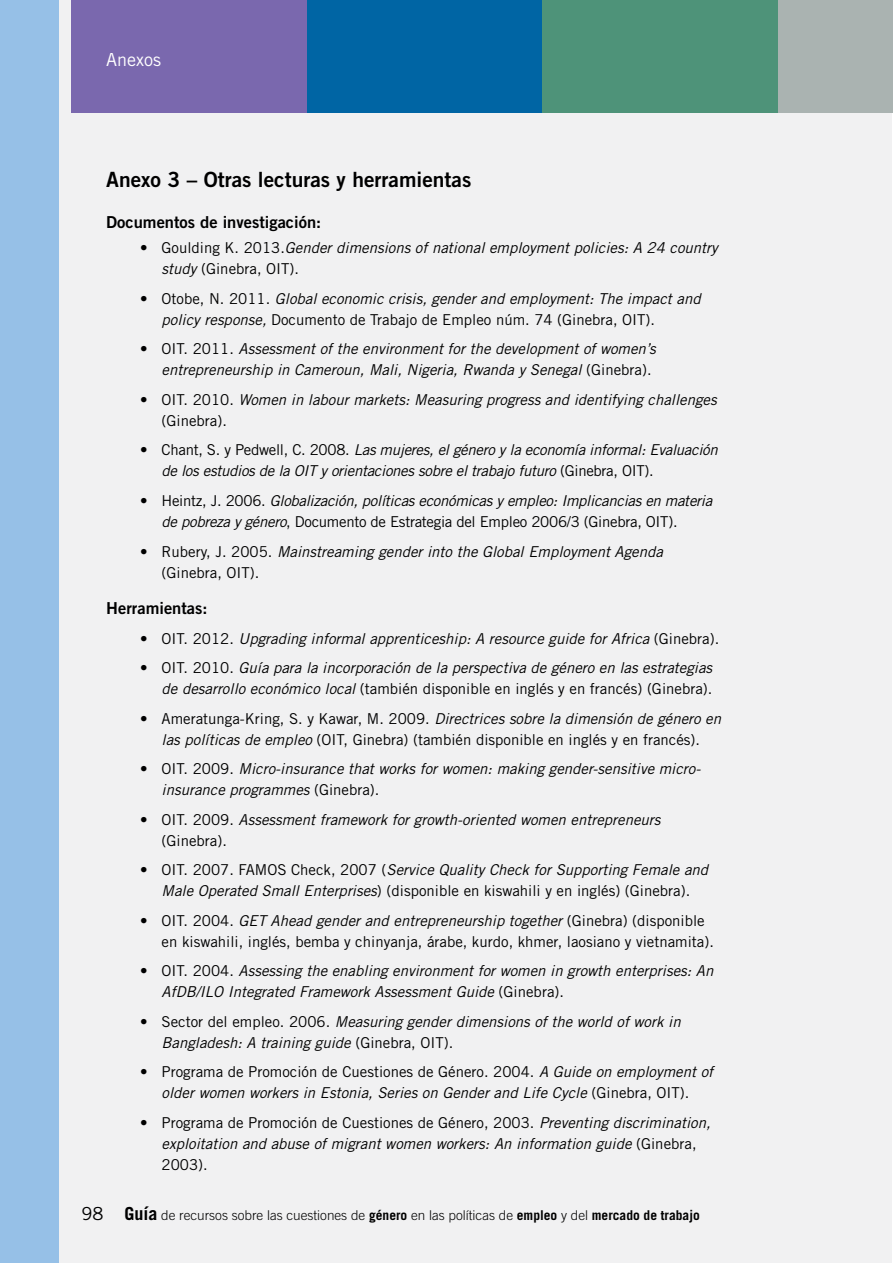
<style>
.page{position:relative;width:893px;height:1263px;background:#fff}
.page>*{position:absolute;margin:0;border:0;box-sizing:border-box;transform-origin:0 0}
.t1{font:21px "Trade Gothic Bold Two";color:#000}
.t2{font:18px "Trade Gothic";color:#fff}
.t3{font:18px "Trade Gothic";color:#000}
.t4{font:16.5px "Trade Gothic LT Std Bd 2";color:#000}
.t5{font:italic 15px/21px "Trade Gothic";color:#000}
.t6{font:15px/21px "Trade Gothic";color:#000;text-align:center}
.t7{font:italic 15px/21px "Trade Gothic";letter-spacing:-.02em;color:#000}
.t8{font:300 13.5px "Trade Gothic LT Std";color:#000}
.s1{font-style:normal}
.s2{font-style:italic}
.s3{font-weight:700;font-size:18px}
.s4{font-weight:700}
</style>
<div class="page">
<div style="left:0;top:0;width:892px;height:1263px;background:#f1f1f2"></div>
<div style="left:0;top:0;width:59px;height:1263px;background:#96c0e7"></div>
<div style="left:71px;top:0;width:236px;height:113px;background:#7a68ae"></div>
<div style="left:307px;top:0;width:235px;height:113px;background:#0065a4"></div>
<div style="left:542px;top:0;width:236px;height:113px;background:#4e9379"></div>
<div style="left:778px;top:0;width:115px;height:113px;background:#aab3b1"></div>
<p class="t2" style="left:106px;top:49px;width:56px">Anexos</p>
<h1 class="t1" style="left:106px;top:167px;width:367px">Anexo 3 – Otras lecturas y herramientas</h1>
<p class="t4" style="left:106px;top:212px;width:216px">Documentos de investigación:</p>
<p class="t5" style="left:162px;top:237px;width:558px;text-indent:-21px"><span class="s1">• Goulding K. 2013.</span>Gender dimensions of national employment policies: A 24 country study <span class="s1">(Ginebra, OIT).</span></p>
<p class="t5" style="left:162px;top:288px;width:541px;text-indent:-21px"><span class="s1">• Otobe, N. 2011.</span> Global economic crisis, gender and employment: The impact and policy response, <span class="s1">Documento de Trabajo de Empleo núm. 74 (Ginebra, OIT).</span></p>
<p class="t5" style="left:140px;top:338px;width:517px;text-align:right"><span class="s1">• OIT. 2011.</span> Assessment of the environment for the development of women’s entrepreneurship in Cameroun, Mali, Nigeria, Rwanda y Senegal <span class="s1">(Ginebra).</span></p>
<p class="t5" style="left:162px;top:389px;width:557px;text-indent:-21px"><span class="s1">• OIT. 2010.</span> Women in labour markets: Measuring progress and identifying challenges <span class="s1">(Ginebra).</span></p>
<p class="t7" style="left:162px;top:439px;width:558px;text-indent:-21px"><span class="s1">• Chant, S. y Pedwell, C. 2008.</span> Las mujeres, el género y la economía informal: Evaluación de los estudios de la OIT y orientaciones sobre el trabajo futuro <span class="s1">(Ginebra, OIT).</span></p>
<p class="t7" style="left:162px;top:490px;width:552px;text-indent:-21px"><span class="s1">• Heintz, J. 2006.</span> Globalización, políticas económicas y empleo: Implicancias en materia de pobreza y género<span class="s1">, Documento de Estrategia del Empleo 2006/3 (Ginebra, OIT).</span></p>
<p class="t5" style="left:162px;top:540px;width:503px;text-indent:-21px"><span class="s1">• Rubery, J. 2005.</span> Mainstreaming gender into the Global Employment Agenda <span class="s1">(Ginebra, OIT).</span></p>
<p class="t4" style="left:106px;top:598px;width:103px">Herramientas:</p>
<p class="t5" style="left:140px;top:628px;width:580px"><span class="s1">• OIT. 2012.</span> Upgrading informal apprenticeship: A resource guide for Africa <span class="s1">(Ginebra).</span></p>
<p class="t5" style="left:140px;top:657px;width:574px;text-align:right"><span class="s1">• OIT. 2010.</span> Guía para la incorporación de la perspectiva de género en las estrategias de desarrollo económico local <span class="s1">(también disponible en inglés y en francés) (Ginebra).</span></p>
<p class="t6" style="left:140px;top:708px;width:582px">• Ameratunga-Kring, S. y Kawar, M. 2009. <span class="s2">Directrices sobre la dimensión de género en las políticas de empleo</span> (OIT, Ginebra) (también disponible en inglés y en francés).</p>
<p class="t5" style="left:162px;top:758px;width:541px;text-indent:-21px"><span class="s1">• OIT. 2009.</span> Micro-insurance that works for women: making gender-sensitive micro&shy;insurance programmes <span class="s1">(Ginebra).</span></p>
<p class="t5" style="left:162px;top:809px;width:500px;text-indent:-21px"><span class="s1">• OIT. 2009.</span> Assessment framework for growth-oriented women entrepreneurs <span class="s1">(Ginebra).</span></p>
<p class="t6" style="left:140px;top:859px;width:569px">• OIT. 2007. FAMOS Check, 2007 (<span class="s2">Service Quality Check for Supporting Female and<br>Male Operated Small Enterprises</span>) (disponible en kiswahili y en inglés) (Ginebra).</p>
<p class="t6" style="left:162px;top:910px;width:554px;text-align:left;text-indent:-21px">• OIT. 2004. <span class="s2">GET Ahead gender and entrepreneurship together</span> (Ginebra) (disponible en kiswahili, inglés, bemba y chinyanja, árabe, kurdo, khmer, laosiano y vietnamita).</p>
<p class="t5" style="left:162px;top:960px;width:553px;text-indent:-21px"><span class="s1">• OIT. 2004.</span> Assessing the enabling environment for women in growth enterprises: An<br>AfDB/ILO Integrated Framework Assessment Guide <span class="s1">(Ginebra).</span></p>
<p class="t5" style="left:162px;top:1011px;width:521px;text-indent:-21px"><span class="s1">• Sector del empleo. 2006.</span> Measuring gender dimensions of the world of work in<br>Bangladesh: A training guide <span class="s1">(Ginebra, OIT).</span></p>
<p class="t5" style="left:140px;top:1061px;width:574px;text-align:center"><span class="s1">• Programa de Promoción de Cuestiones de Género. 2004.</span> A Guide on employment of older women workers in Estonia, Series on Gender and Life Cycle <span class="s1">(Ginebra, OIT).</span></p>
<p class="t5" style="left:162px;top:1112px;width:551px;text-indent:-21px"><span class="s1">• Programa de Promoción de Cuestiones de Género, 2003.</span> Preventing discrimination, exploitation and abuse of migrant women workers: An information guide <span class="s1">(Ginebra,<br>2003).</span></p>
<p class="t3" style="left:81px;top:1203px;width:23px">98</p>
<p class="t8" style="left:125px;top:1207px;width:577px"><span class="s3">Guía</span> de recursos sobre las cuestiones de <span class="s4">género</span> en las políticas de <span class="s4">empleo</span> y del <span class="s4">mercado de trabajo</span></p>
</div>
